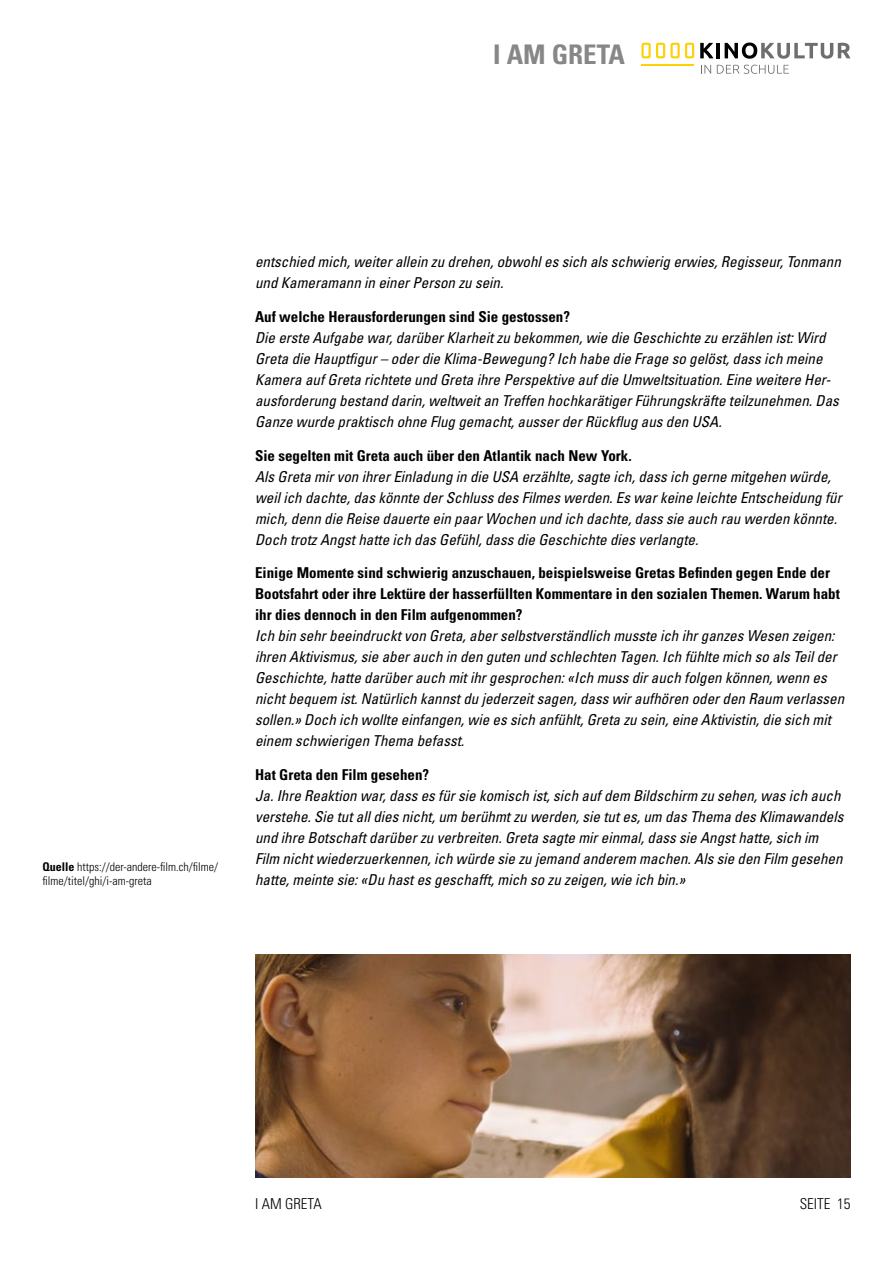
<style>
.page{position:relative;width:893px;height:1263px;background:#fff}
.page>*{position:absolute;margin:0;border:0;box-sizing:border-box;transform-origin:0 0}
.t1{font:700 condensed 27px "Univers";color:#878787}
.t2{font:italic condensed 15px/21px "Univers";color:#000}
.t3{font:700 condensed 15px/21px "Univers";color:#000}
.t4{font:300 condensed 15px "Univers";color:#000}
.t5{font:300 condensed 12px/14.4px "Univers";color:#000}
.s1{font-weight:700}
</style>
<div class="page">
<svg style="left:700px;top:43px;width:13px;height:15px"></svg>
<hr style="left:716px;top:43px;width:4px;height:15px;background:#010202">
<svg style="left:725px;top:43px;width:125px;height:16px"></svg>
<svg style="left:701px;top:65px;width:10px;height:9px"></svg>
<svg style="left:717px;top:65px;width:72px;height:9px"></svg>
<hr style="left:641px;top:65px;width:53px;height:1px;background:#fecf01">
<svg style="left:641px;top:43px;width:53px;height:15px"></svg>
<img style="left:255px;top:955px;width:595px;height:223px">
<h1 class="t1" style="left:493px;top:38px;width:133px">I AM GRETA</h1>
<p class="t5" style="left:43px;top:859px;width:177px"><span class="s1">Quelle</span> https://der-andere-film.ch/filme/ filme/titel/ghi/i-am-greta</p>
<p class="t2" style="left:255px;top:251px;width:587px">entschied mich, weiter allein zu drehen, obwohl es sich als schwierig erwies, Regisseur, Tonmann und Kameramann in einer Person zu sein.</p>
<p class="t3" style="left:255px;top:306px;width:316px">Auf welche Herausforderungen sind Sie gestossen?</p>
<p class="t2" style="left:255px;top:327px;width:585px">Die erste Aufgabe war, darüber Klarheit zu bekommen, wie die Geschichte zu erzählen ist: Wird Greta die Hauptfigur – oder die Klima-Bewegung? Ich habe die Frage so gelöst, dass ich meine Kamera auf Greta richtete und Greta ihre Perspektive auf die Umweltsituation. Eine weitere Her&shy;ausforderung bestand darin, weltweit an Treffen hochkarätiger Führungskräfte teilzunehmen. Das Ganze wurde praktisch ohne Flug gemacht, ausser der Rückflug aus den USA.</p>
<p class="t3" style="left:255px;top:445px;width:378px">Sie segelten mit Greta auch über den Atlantik nach New York.</p>
<p class="t2" style="left:255px;top:466px;width:588px">Als Greta mir von ihrer Einladung in die USA erzählte, sagte ich, dass ich gerne mitgehen würde, weil ich dachte, das könnte der Schluss des Filmes werden. Es war keine leichte Entscheidung für mich, denn die Reise dauerte ein paar Wochen und ich dachte, dass sie auch rau werden könnte.<br>Doch trotz Angst hatte ich das Gefühl, dass die Geschichte dies verlangte.</p>
<p class="t3" style="left:255px;top:562px;width:586px">Einige Momente sind schwierig anzuschauen, beispielsweise Gretas Befinden gegen Ende der<br>Bootsfahrt oder ihre Lektüre der hasserfüllten Kommentare in den sozialen Themen. Warum habt ihr dies dennoch in den Film aufgenommen?</p>
<p class="t2" style="left:255px;top:625px;width:591px">Ich bin sehr beeindruckt von Greta, aber selbstverständlich musste ich ihr ganzes Wesen zeigen: ihren Aktivismus, sie aber auch in den guten und schlechten Tagen. Ich fühlte mich so als Teil der Geschichte, hatte darüber auch mit ihr gesprochen: «Ich muss dir auch folgen können, wenn es nicht bequem ist. Natürlich kannst du jederzeit sagen, dass wir aufhören oder den Raum verlassen sollen.» Doch ich wollte einfangen, wie es sich anfühlt, Greta zu sein, eine Aktivistin, die sich mit einem schwierigen Thema befasst.</p>
<p class="t3" style="left:255px;top:764px;width:176px">Hat Greta den Film gesehen?</p>
<p class="t2" style="left:255px;top:785px;width:590px">Ja. Ihre Reaktion war, dass es für sie komisch ist, sich auf dem Bildschirm zu sehen, was ich auch verstehe. Sie tut all dies nicht, um berühmt zu werden, sie tut es, um das Thema des Klimawandels und ihre Botschaft darüber zu verbreiten. Greta sagte mir einmal, dass sie Angst hatte, sich im Film nicht wiederzuerkennen, ich würde sie zu jemand anderem machen. Als sie den Film gesehen hatte, meinte sie: «Du hast es geschafft, mich so zu zeigen, wie ich bin.»</p>
<p class="t4" style="left:255px;top:1195px;width:68px">I AM GRETA</p>
<p class="t4" style="left:800px;top:1195px;width:52px">SEITE 15</p>
</div>
